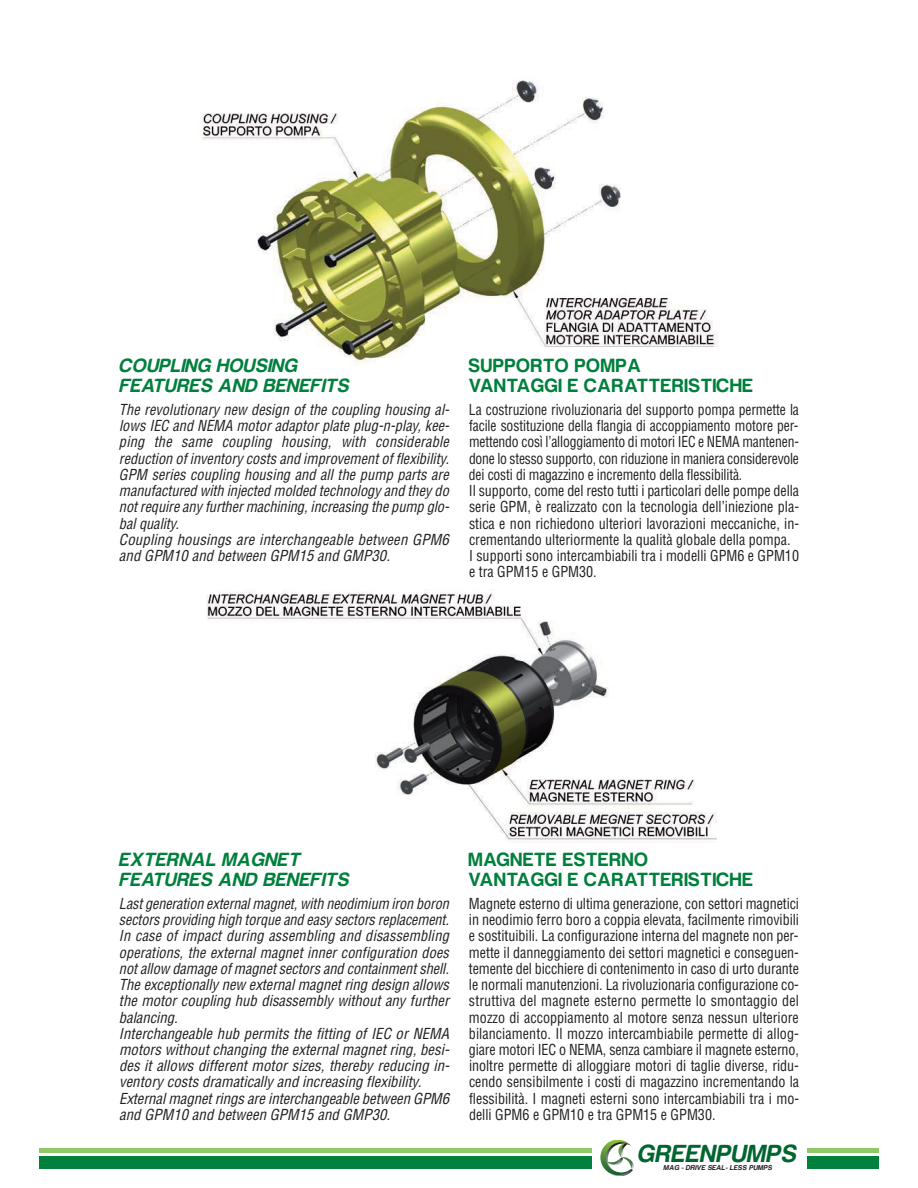
<style>
.page{position:relative;width:918px;height:1188px;background:#fff}
.page>*{position:absolute;margin:0;border:0;box-sizing:border-box;transform-origin:0 0}
.t1{font:italic 700 25.5px "Harabara";letter-spacing:.05em;color:#00652e}
.t2{font:19.8px/19.8px "Harabara";letter-spacing:.05em;color:#007f3d}
.t3{font:italic 19.8px/19.8px "Harabara";letter-spacing:.05em;color:#007f3d}
.t4{font:condensed 14.85px/16.2px "Helvetica";letter-spacing:-.005em;color:#231f20;text-align:justify;scale:.95 1}
.t5{font:italic condensed 14.85px/16.2px "Helvetica";color:#231f20;scale:.96 1}
.t6{font:condensed 14.85px/16.2px "Helvetica";letter-spacing:-.005em;color:#231f20;scale:.92 1}
.t7{font:italic condensed 14.85px/16.2px "Helvetica";color:#231f20}
.t8{font:italic 700 7.35px "Harabara";letter-spacing:.05em;color:#231f20}
</style>
<div class="page">
<hr style="left:807px;top:1148px;width:72px;height:4px;background:#8fc967">
<div style="left:807px;top:1156px;width:72px;height:12px;background:#007f3d"></div>
<svg style="left:600px;top:1140px;width:34px;height:36px"></svg>
<hr style="left:39px;top:1148px;width:552px;height:4px;background:#8fc967">
<div style="left:39px;top:1156px;width:552px;height:12px;background:#007f3d"></div>
<img style="left:202px;top:80px;width:516px;height:284px">
<img style="left:206px;top:589px;width:510px;height:251px">
<h2 class="t3" style="left:119px;top:355px;width:231px">COUPLING HOUSING<br>FEATURES AND BENEFITS</h2>
<p class="t7" style="left:119px;top:403px;width:332px">The revolutionary new design of the coupling housing al&shy;lows IEC and NEMA motor adaptor plate plug-n-play, kee&shy;ping the same coupling housing, with considerable reduction of inventory costs and improvement of flexibility.<br>GPM series coupling housing and all the pump parts are manufactured with injected molded technology and they do not require any further machining, increasing the pump glo&shy;bal quality.<br>Coupling housings are interchangeable between GPM6 and GPM10 and between GPM15 and GMP30.</p>
<h2 class="t2" style="left:469px;top:355px;width:286px">SUPPORTO POMPA<br>VANTAGGI E CARATTERISTICHE</h2>
<p class="t6" style="left:469px;top:403px;width:360px">La costruzione rivoluzionaria del supporto pompa permette la facile sostituzione della flangia di accoppiamento motore per&shy;mettendo così l’alloggiamento di motori IEC e NEMA mantenen&shy;done lo stesso supporto, con riduzione in maniera considerevole dei costi di magazzino e incremento della flessibilità.<br>Il supporto, come del resto tutti i particolari delle pompe della serie GPM, è realizzato con la tecnologia dell’iniezione pla&shy;stica e non richiedono ulteriori lavorazioni meccaniche, in&shy;crementando ulteriormente la qualità globale della pompa.<br>I supporti sono intercambiabili tra i modelli GPM6 e GPM10 e tra GPM15 e GPM30.</p>
<h2 class="t3" style="left:119px;top:849px;width:231px">EXTERNAL MAGNET<br>FEATURES AND BENEFITS</h2>
<p class="t5" style="left:119px;top:897px;width:346px">Last generation external magnet, with neodimium iron boron sectors providing high torque and easy sectors replacement.<br>In case of impact during assembling and disassembling operations, the external magnet inner configuration does not allow damage of magnet sectors and containment shell.<br>The exceptionally new external magnet ring design allows the motor coupling hub disassembly without any further balancing.<br>Interchangeable hub permits the fitting of IEC or NEMA motors without changing the external magnet ring, besi&shy;des it allows different motor sizes, thereby reducing in&shy;ventory costs dramatically and increasing flexibility.<br>External magnet rings are interchangeable between GPM6 and GPM10 and between GPM15 and GMP30.</p>
<h2 class="t2" style="left:469px;top:849px;width:285px">MAGNETE ESTERNO<br>VANTAGGI E CARATTERISTICHE</h2>
<p class="t4" style="left:469px;top:897px;width:349px">Magnete esterno di ultima generazione, con settori magnetici in neodimio ferro boro a coppia elevata, facilmente rimovibili e sostituibili. La configurazione interna del magnete non per&shy;mette il danneggiamento dei settori magnetici e conseguen&shy;temente del bicchiere di contenimento in caso di urto durante le normali manutenzioni. La rivoluzionaria configurazione co&shy;struttiva del magnete esterno permette lo smontaggio del mozzo di accoppiamento al motore senza nessun ulteriore bilanciamento. Il mozzo intercambiabile permette di allog&shy;giare motori IEC o NEMA, senza cambiare il magnete esterno, inoltre permette di alloggiare motori di taglie diverse, ridu&shy;cendo sensibilmente i costi di magazzino incrementando la flessibilità. I magneti esterni sono intercambiabili tra i mo&shy;delli GPM6 e GPM10 e tra GPM15 e GPM30.</p>
<h1 class="t1" style="left:637px;top:1138px;width:160px">GREENPUMPS</h1>
<p class="t8" style="left:664px;top:1163px;width:110px">MAG - DRIVE SEAL- LESS PUMPS</p>
</div>
